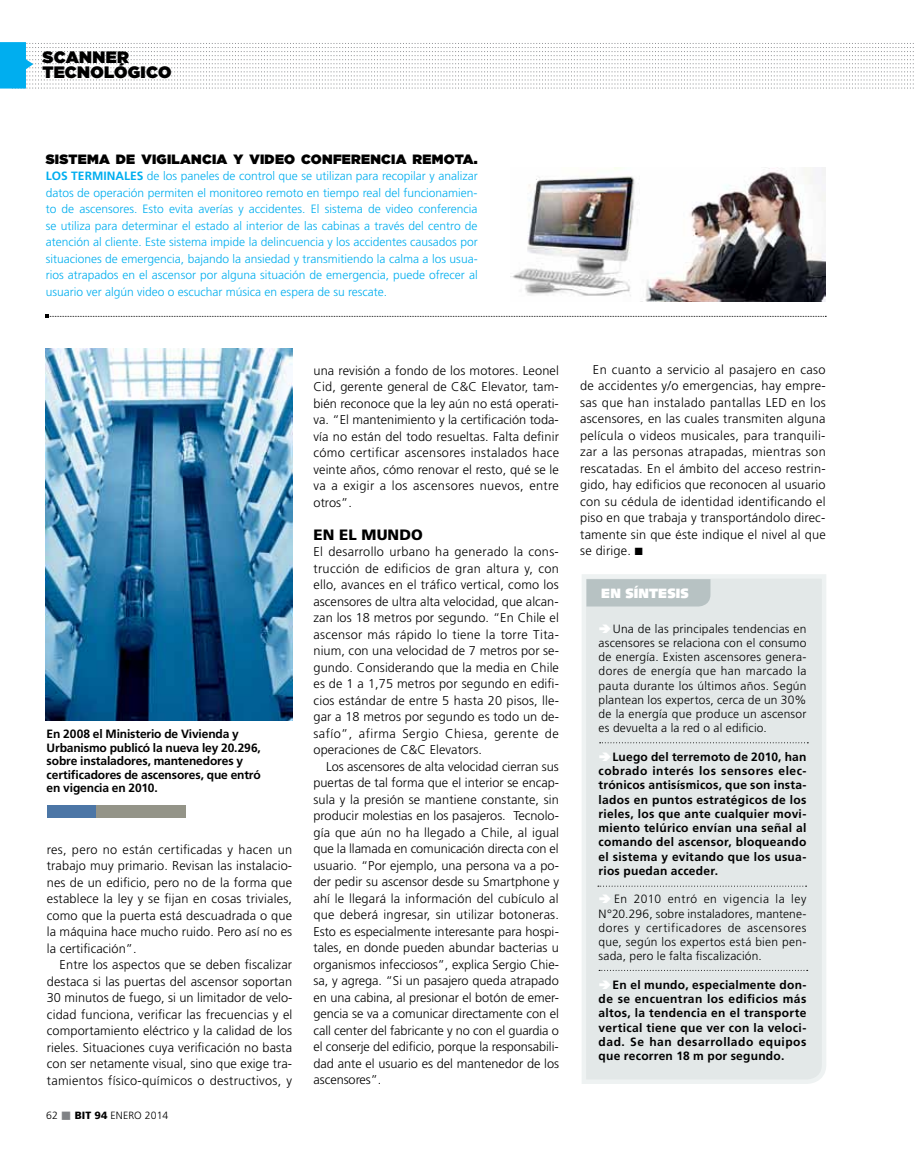
<style>
.page{position:relative;width:915px;height:1170px;background:#fff}
.page>*{position:absolute;margin:0;border:0;box-sizing:border-box;transform-origin:0 0}
.t1{font:900 16.5px/15px "Gotham";letter-spacing:.02em;color:#000}
.t2{font:900 15px "Frutiger";letter-spacing:.005em;color:#000}
.t3{font:900 13.5px "Gotham";letter-spacing:.02em;color:#000}
.t4{font:900 13.5px "Syntax";letter-spacing:.005em;color:#fff}
.t5{font:300 12.75px/16.5px "Frutiger";letter-spacing:.01em;color:#000;text-align:justify}
.t6{font:300 12px/16.5px "Frutiger";color:#00aeef;text-align:justify}
.t7{font:700 12px/14.2px "Frutiger";letter-spacing:.02em;color:#000;text-align:justify}
.t8{font:300 12px/14.2px "Frutiger";letter-spacing:.02em;color:#000;text-align:justify}
.t9{font:700 12px/13.5px "Frutiger";letter-spacing:-.01em;color:#000}
.t10{font:300 10.5px "Frutiger";letter-spacing:.005em;color:#000}
.s1{font-weight:700}
.s2{color:#808285}
.s3{font-weight:900}
</style>
<div class="page">
<svg style="left:46px;top:315px;width:780px;height:3px"></svg>
<div style="left:582px;top:574px;width:244px;height:510px;background:#e3e8e8"></div>
<div style="left:586px;top:579px;width:124px;height:27px;background:#b7c2c3"></div>
<svg style="left:599px;top:742px;width:209px;height:1px"></svg>
<svg style="left:599px;top:969px;width:208px;height:1px"></svg>
<svg style="left:597px;top:885px;width:209px;height:1px"></svg>
<svg style="left:0;top:42px;width:913px;height:47px"></svg>
<img style="left:510px;top:167px;width:315px;height:134px">
<img style="left:45px;top:349px;width:248px;height:371px">
<div style="left:47px;top:805px;width:139px;height:13px;background:#949488"></div>
<div style="left:47px;top:805px;width:48px;height:13px;background:#4c76a6"></div>
<svg style="left:599px;top:623px;width:11px;height:9px"></svg>
<svg style="left:599px;top:752px;width:11px;height:8px"></svg>
<svg style="left:599px;top:894px;width:11px;height:9px"></svg>
<svg style="left:599px;top:979px;width:11px;height:9px"></svg>
<p class="t1" style="left:42px;top:49px;width:130px">SCANNER<br>TECNOLÓGICO</p>
<p class="t3" style="left:46px;top:149px;width:433px">SISTEMA DE VIGILANCIA Y VIDEO CONFERENCIA REMOTA.</p>
<p class="t6" style="left:46px;top:168px;width:433px"><span class="s1">Los terminales</span> de los paneles de control que se utilizan para recopilar y analizar datos de operación permiten el monitoreo remoto en tiempo real del funcionamien&shy;to de ascensores. Esto evita averías y accidentes. El sistema de video conferencia se utiliza para determinar el estado al interior de las cabinas a través del centro de atención al cliente. Este sistema impide la delincuencia y los accidentes causados por situaciones de emergencia, bajando la ansiedad y transmitiendo la calma a los usua&shy;rios atrapados en el ascensor por alguna situación de emergencia, puede ofrecer al usuario ver algún video o escuchar música en espera de su rescate.</p>
<p class="t9" style="left:47px;top:727px;width:216px">En 2008 el M inisterio de Vivienda y Urbanismo publicó la nueva ley 20.296, sobre instaladores, mantenedores y certificadores de ascensores, que entró en vigencia en 2010.</p>
<p class="t5" style="left:47px;top:841px;width:247px">res, pero no están certificadas y hacen un trabajo muy primario. Revisan las instalacio&shy;nes de un edificio, pero no de la forma que establece la ley y se fijan en cosas triviales, como que la puerta está descuadrada o que la máquina hace mucho ruido. Pero así no es la certificación”.</p>
<p class="t5" style="left:47px;top:956px;width:247px;text-indent:13px">Entre los aspectos que se deben fiscalizar destaca si las puertas del ascensor soportan 30 minutos de fuego, si un limitador de velo&shy;cidad funciona, verificar las frecuencias y el comportamiento eléctrico y la calidad de los rieles. Situaciones cuya verificación no basta con ser netamente visual, sino que exige tra&shy;tamientos físico-químicos o destructivos, y</p>
<p class="t10" style="left:46px;top:1109px;width:124px">62 <span class="s2">■</span> <span class="s3">BIT 94</span> enero 2014</p>
<p class="t5" style="left:313px;top:362px;width:247px">una revisión a fondo de los motores. Leonel Cid, gerente general de C &amp;C Elevator, tam&shy;bién reconoce que la ley aún no está operati&shy;va. “El mantenimiento y la certificación toda&shy;vía no están del todo resueltas. Falta definir cómo certificar ascensores instalados hace veinte años, cómo renovar el resto, qué se le va a exigir a los ascensores nuevos, entre otros”.</p>
<p class="t2" style="left:313px;top:525px;width:111px">EN EL MUNDO</p>
<p class="t5" style="left:313px;top:543px;width:247px">El desarrollo urbano ha generado la cons&shy;trucción de edificios de gran altura y, con ello, avances en el tráfico vertical, como los ascensores de ultra alta velocidad, que alcan&shy;zan los 18 metros por segundo. “En C hile el ascensor más rápido lo tiene la torre Tita&shy;nium, con una velocidad de 7 metros por se&shy;gundo. Considerando que la media en C hile es de 1 a 1,75 metros por segundo en edifi&shy;cios estándar de entre 5 hasta 20 pisos, lle&shy;gar a 18 metros por segundo es todo un de&shy;safío”, afirma Sergio C hiesa, gerente de operaciones de C &amp;C Elevators.</p>
<p class="t5" style="left:313px;top:758px;width:247px;text-indent:13px">Los ascensores de alta velocidad cierran sus puertas de tal forma que el interior se encap&shy;sula y la presión se mantiene constante, sin producir molestias en los pasajeros. Tecnolo&shy;gía que aún no ha llegado a C hile, al igual que la llamada en comunicación directa con el usuario. “Por ejemplo, una persona va a po&shy;der pedir su ascensor desde su Smartphone y ahí le llegará la información del cubículo al que deberá ingresar, sin utilizar botoneras.<br>Esto es especialmente interesante para hospi&shy;tales, en donde pueden abundar bacterias u organismos infecciosos”, explica Sergio C hie&shy;sa, y agrega. “Si un pasajero queda atrapado en una cabina, al presionar el botón de emer&shy;gencia se va a comunicar directamente con el call center del fabricante y no con el guardia o el conserje del edificio, porque la responsabili&shy;dad ante el usuario es del mantenedor de los ascensores”.</p>
<p class="t5" style="left:580px;top:361px;width:247px;text-indent:13px">En cuanto a servicio al pasajero en caso de accidentes y/o emergencias, hay empre&shy;sas que han instalado pantallas LED</p>
<p class="t5" style="left:580px;top:394px;width:247px;text-indent:211px">en los ascensores, en las cuales transmiten alguna película o videos musicales, para tranquili&shy;zar a las personas atrapadas, mientras son rescatadas. En el ámbito del acceso restrin&shy;gido, hay edificios que reconocen al usuario con su cédula de identidad identificando el piso en que trabaja y transportándolo direc&shy;tamente sin que éste indique el nivel al que se dirige. ■</p>
<p class="t4" style="left:601px;top:585px;width:89px">EN SÍNTESIS</p>
<p class="t8" style="left:598px;top:621px;width:209px;text-indent:14px">Una de las principales tendencias en ascensores se relaciona con el consumo de energía. Existen ascensores genera&shy;dores de energía que han marcado la pauta durante los últimos años. Según plantean los expertos, cerca de un 30% de la energía que produce un ascensor es devuelta a la red o al edificio.</p>
<p class="t7" style="left:598px;top:749px;width:209px;text-indent:14px">Luego del terremoto de 2010, han cobrado interés los sensores elec&shy;trónicos antisísmicos, que son insta&shy;lados en puntos estratégicos de los rieles, los que ante cualquier movi&shy;miento telúrico envían una señal al comando del ascensor, bloqueando el sistema y evitando que los usua&shy;rios puedan acceder.</p>
<p class="t8" style="left:598px;top:892px;width:209px;text-indent:15px">En 2010 entró en vigencia la ley N °20.296, sobre instaladores, mantene&shy;dores y certificadores de ascensores que, según los expertos está bien pen&shy;sada, pero le falta fiscalización.</p>
<p class="t7" style="left:598px;top:977px;width:209px;text-indent:14px">En el mundo, especialmente don&shy;de se encuentran los edificios más altos, la tendencia en el transporte vertical tiene que ver con la veloci&shy;dad. Se han desarrollado equipos que recorren 18 m por segundo.</p>
</div>
